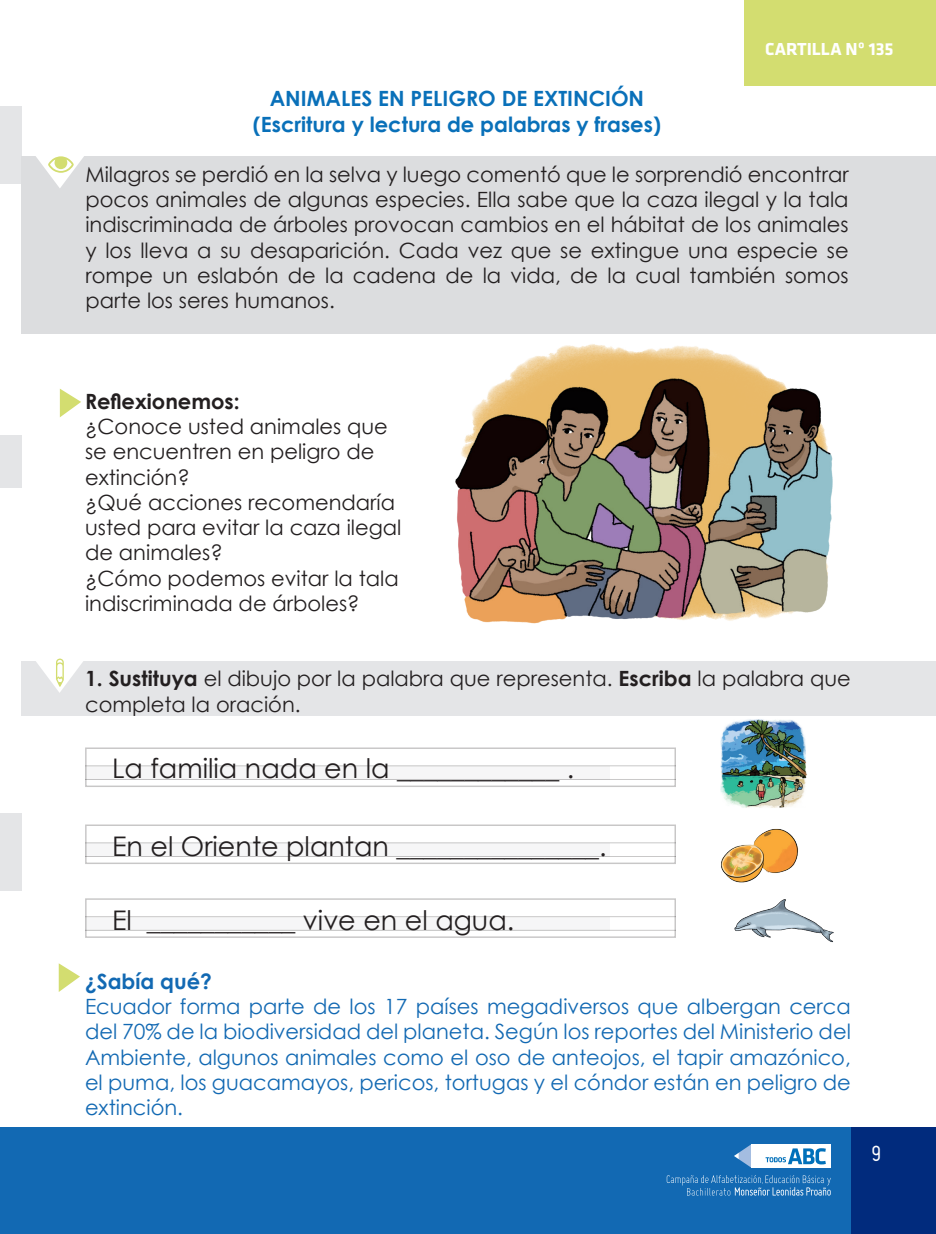
<style>
.page{position:relative;width:936px;height:1234px;background:#fff}
.page>*{position:absolute;margin:0;border:0;box-sizing:border-box;transform-origin:0 0}
.t1{font:27px "Century Gothic";color:#231f20}
.t2{font:24px "Miso";color:#fff}
.t3{font:21px/25.2px "Century Gothic";color:#231f20}
.t4{font:21px/25.2px "Century Gothic";color:#1269b3;text-align:justify}
.t5{font:700 21px/25.2px "Century Gothic";color:#0970b9;text-align:center}
.t6{font:700 21px "Century Gothic";color:#231f20}
.t7{font:700 21px "Century Gothic";color:#1269b3}
.t8{font:700 18px "Klavika";color:#fff}
.t9{font:300 9.75px "Miso";color:#fff}
.s1{font-weight:700}
</style>
<div class="page">
<div style="left:744px;top:0;width:191px;height:85px;background:#d3dd70"></div>
<div style="left:22px;top:1127px;width:913px;height:106px;background:#1269b3"></div>
<div style="left:851px;top:1127px;width:84px;height:106px;background:#012b7d"></div>
<svg style="left:734px;top:1144px;width:17px;height:23px"></svg>
<div style="left:751px;top:1143px;width:79px;height:24px;background:#fff"></div>
<svg style="left:765px;top:1148px;width:60px;height:16px"></svg>
<svg style="left:666px;top:1175px;width:164px;height:20px"></svg>
<div style="left:0;top:1127px;width:22px;height:106px;background:#1269b3"></div>
<div style="left:21px;top:156px;width:914px;height:177px;background:#dcdddf"></div>
<div style="left:0;top:106px;width:22px;height:77px;background:#e4e5e7"></div>
<div style="left:0;top:435px;width:22px;height:52px;background:#e4e5e7"></div>
<div style="left:0;top:813px;width:22px;height:78px;background:#e4e5e7"></div>
<svg style="left:36px;top:156px;width:48px;height:32px"></svg>
<div style="left:21px;top:661px;width:914px;height:55px;background:#e4e5e7"></div>
<svg style="left:36px;top:658px;width:47px;height:34px"></svg>
<svg style="left:60px;top:389px;width:21px;height:28px"></svg>
<img style="left:435px;top:333px;width:413px;height:291px">
<div style="left:85px;top:766px;width:524px;height:13px;background:#f6f6f7"></div>
<div style="left:85px;top:843px;width:524px;height:13px;background:#f6f6f7"></div>
<div style="left:85px;top:916px;width:524px;height:13px;background:#f6f6f7"></div>
<hr style="left:85px;top:779px;width:591px;height:1px;background:#231f20">
<hr style="left:85px;top:855px;width:591px;height:1px;background:#231f20">
<hr style="left:85px;top:929px;width:591px;height:1px;background:#231f20">
<hr style="left:85px;top:765px;width:591px;height:1px;background:#231f20">
<hr style="left:85px;top:842px;width:591px;height:1px;background:#231f20">
<hr style="left:85px;top:916px;width:591px;height:1px;background:#231f20">
<svg style="left:59px;top:963px;width:21px;height:28px"></svg>
<img style="left:720px;top:719px;width:87px;height:89px">
<img style="left:721px;top:829px;width:78px;height:54px">
<img style="left:734px;top:899px;width:100px;height:44px">
<p class="t8" style="left:765px;top:39px;width:130px">CARTILLA Nº 135</p>
<p class="t5" style="left:253px;top:85px;width:409px">ANIMALES EN PELIGRO DE EXTINCIÓN (Escritura y lectura de palabras y frases)</p>
<p class="t3" style="left:85px;top:161px;width:764px;text-align:justify">Milagros se perdió en la selva y luego comentó que le sorprendió encontrar pocos animales de algunas especies. Ella sabe que la caza ilegal y la tala indiscriminada de árboles provocan cambios en el hábitat de los animales y los lleva a su desaparición. Cada vez que se extingue una especie se rompe un eslabón de la cadena de la vida, de la cual también somos parte los seres humanos.</p>
<p class="t6" style="left:85px;top:385px;width:156px">Reflexionemos:</p>
<p class="t3" style="left:85px;top:413px;width:318px">¿Conoce usted animales que se encuentren en peligro de extinción?<br>¿Qué acciones recomendaría usted para evitar la caza ilegal de animales?<br>¿Cómo podemos evitar la tala indiscriminada de árboles?</p>
<p class="t3" style="left:85px;top:665px;width:767px"><span class="s1">1. Sustituya</span> el dibujo por la palabra que representa. <span class="s1">Escriba</span> la palabra que completa la oración.</p>
<p class="t1" style="left:112px;top:749px;width:463px">La familia nada en la ____________ .</p>
<p class="t1" style="left:112px;top:826px;width:496px">En el Oriente plantan _______________.</p>
<p class="t1" style="left:112px;top:901px;width:404px">El ___________ vive en el agua.</p>
<p class="t7" style="left:85px;top:965px;width:128px">¿Sabía qué?</p>
<p class="t4" style="left:85px;top:993px;width:767px">Ecuador forma parte de los 17 países megadiversos que albergan cerca del 70% de la biodiversidad del planeta. Según los reportes del Ministerio del Ambiente, algunos animales como el oso de anteojos, el tapir amazónico, el puma, los guacamayos, pericos, tortugas y el cóndor están en peligro de extinción.</p>
<p class="t9" style="left:761px;top:1174px;width:3px">,</p>
<p class="t2" style="left:871px;top:1139px;width:11px">9</p>
</div>
